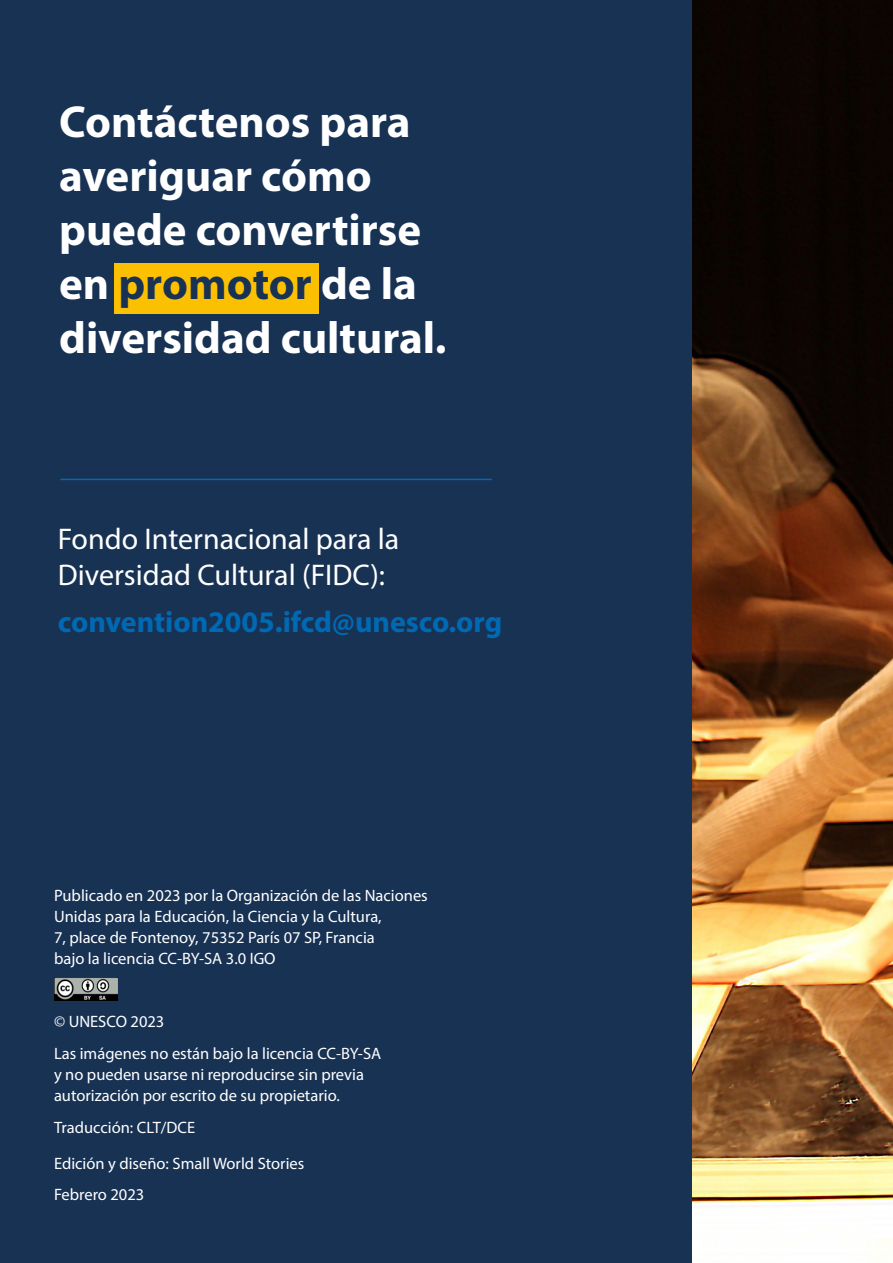
<style>
.page{position:relative;width:893px;height:1263px;background:#fff}
.page>*{position:absolute;margin:0;border:0;box-sizing:border-box;transform-origin:0 0}
.t1{font:700 45px/54px "Myriad Pro";color:#fff}
.t2{font:30px/36px "Myriad Pro";color:#fff}
.t3{font:700 30px "Myriad Pro";color:#0069b4}
.t4{font:16.5px/21px "Myriad Pro";color:#fff}
.s1{color:#183254}
</style>
<div class="page">
<div style="left:0;top:0;width:713px;height:1263px;background:#183254"></div>
<img style="left:693px;top:0;width:200px;height:1263px">
<div style="left:114px;top:263px;width:204px;height:51px;background:#fbc002"></div>
<img style="left:54px;top:978px;width:64px;height:22px">
<hr style="left:60px;top:479px;width:432px;height:1px;background:#0069b4">
<h1 class="t1" style="left:59px;top:94px;width:389px">Contáctenos para averiguar cómo puede convertirse en <span class="s1">promotor</span> de la diversidad cultural.</h1>
<h2 class="t2" style="left:58px;top:520px;width:343px">Fondo Internacional para la<br>Diversidad Cultural (FIDC):</h2>
<h2 class="t3" style="left:58px;top:602px;width:446px">convention2005.ifcd@unesco.org</h2>
<p class="t4" style="left:54px;top:885px;width:375px">Publicado en 2023 por la Organización de las Naciones Unidas para la Educación, la Ciencia y la Cultura,<br>7, place de Fontenoy, 75352 París 07 SP, Francia<br>bajo la licencia CC-BY-SA 3.0 IGO</p>
<p class="t4" style="left:54px;top:1006px;width:329px;line-height:31.7px">© UNESCO 2023<br>Las imágenes no están bajo la licencia CC-BY-SA</p>
<p class="t4" style="left:54px;top:1064px;width:311px">y no pueden usarse ni reproducirse sin previa autorización por escrito de su propietario.</p>
<p class="t4" style="left:54px;top:1116px;width:143px">Traducción: CLT/DCE</p>
<p class="t4" style="left:54px;top:1147px;width:252px;line-height:31.7px">Edición y diseño: Small World Stories<br>Febrero 2023</p>
</div>
